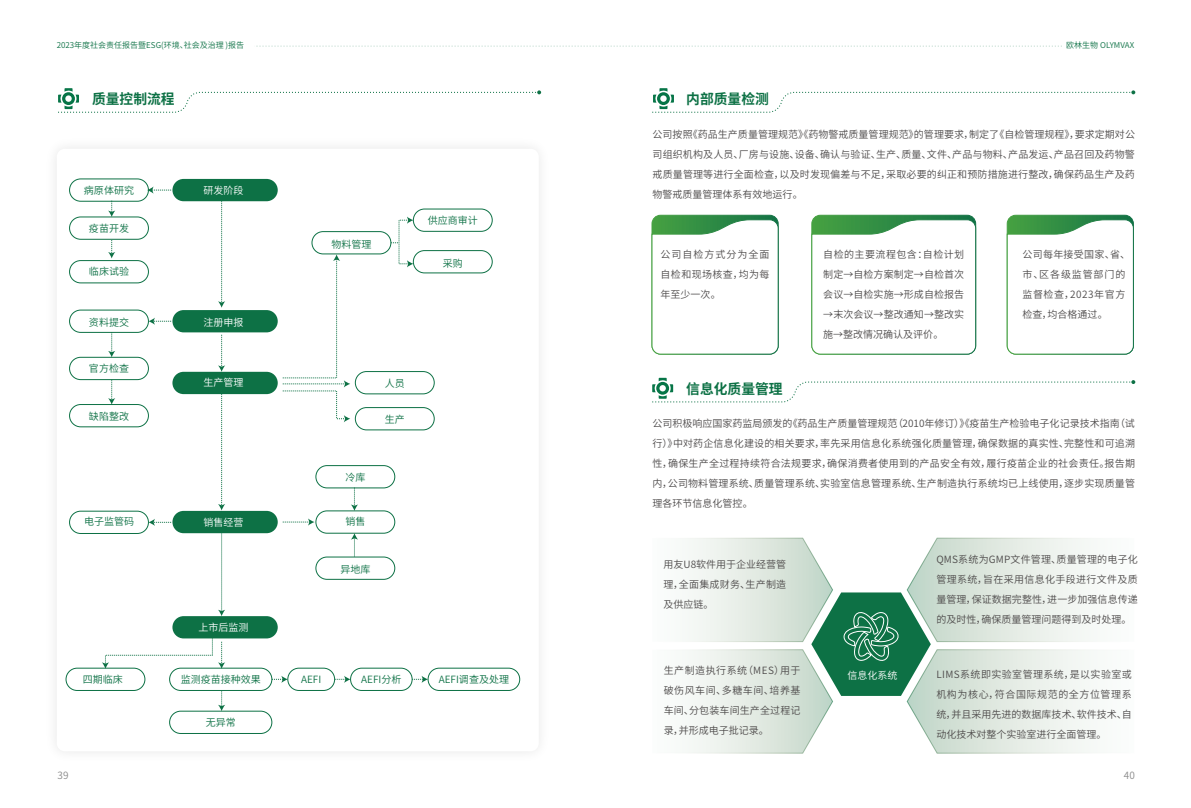
<style>
.page{position:relative;width:1191px;height:808px;background:#fff}
.page>*{position:absolute;margin:0;border:0;box-sizing:border-box;transform-origin:0 0}
.t1{font:700 14px "Source Han Sans SC";color:#0d7145}
.t2{font:10px/20px "Source Han Sans SC";letter-spacing:.015em;color:#4d4a4a;text-align:justify}
.t3{font:10px "Source Han Sans SC";color:#0d7145}
.t4{font:10px/20px "Source Han Sans SC";letter-spacing:.05em;color:#4d4a4a}
.t5{font:10px "Source Han Sans SC";color:#fff}
.t6{font:10px "Source Han Sans SC";color:#898989}
.t7{font:8px "Source Han Sans SC";color:#0d7145}
</style>
<div class="page">
<div style="left:172px;top:179px;width:106px;height:22px;background:#0d7145;border-radius:11px"></div>
<div style="left:69px;top:179px;width:80px;height:22px;border:1px solid #0d7145;border-radius:11px"></div>
<div style="left:312px;top:231px;width:79px;height:23px;border:1px solid #0d7145;border-radius:11px"></div>
<div style="left:413px;top:209px;width:79px;height:23px;border:1px solid #0d7145;border-radius:11px"></div>
<div style="left:413px;top:250px;width:79px;height:23px;border:1px solid #0d7145;border-radius:11px"></div>
<div style="left:355px;top:371px;width:79px;height:23px;border:1px solid #0d7145;border-radius:11px"></div>
<div style="left:355px;top:407px;width:79px;height:23px;border:1px solid #0d7145;border-radius:11px"></div>
<div style="left:316px;top:511px;width:79px;height:22px;border:1px solid #0d7145;border-radius:11px"></div>
<div style="left:316px;top:557px;width:79px;height:23px;border:1px solid #0d7145;border-radius:11px"></div>
<div style="left:316px;top:465px;width:79px;height:23px;border:1px solid #0d7145;border-radius:11px"></div>
<div style="left:69px;top:217px;width:80px;height:22px;border:1px solid #0d7145;border-radius:11px"></div>
<div style="left:69px;top:260px;width:80px;height:23px;border:1px solid #0d7145;border-radius:11px"></div>
<div style="left:69px;top:310px;width:80px;height:23px;border:1px solid #0d7145;border-radius:11px"></div>
<div style="left:69px;top:357px;width:80px;height:23px;border:1px solid #0d7145;border-radius:11px"></div>
<div style="left:69px;top:404px;width:80px;height:23px;border:1px solid #0d7145;border-radius:11px"></div>
<div style="left:69px;top:511px;width:80px;height:23px;border:1px solid #0d7145;border-radius:11px"></div>
<div style="left:66px;top:668px;width:79px;height:23px;border:1px solid #0d7145;border-radius:11px"></div>
<div style="left:169px;top:668px;width:103px;height:23px;border:1px solid #0d7145;border-radius:11px"></div>
<div style="left:169px;top:711px;width:103px;height:23px;border:1px solid #0d7145;border-radius:11px"></div>
<div style="left:287px;top:668px;width:48px;height:23px;border:1px solid #0d7145;border-radius:11px"></div>
<div style="left:350px;top:668px;width:62px;height:23px;border:1px solid #0d7145;border-radius:11px"></div>
<div style="left:428px;top:668px;width:92px;height:23px;border:1px solid #0d7145;border-radius:11px"></div>
<div style="left:172px;top:310px;width:106px;height:22px;background:#0d7145;border-radius:11px"></div>
<div style="left:172px;top:372px;width:106px;height:22px;background:#0d7145;border-radius:11px"></div>
<div style="left:172px;top:511px;width:106px;height:22px;background:#0d7145;border-radius:11px"></div>
<div style="left:172px;top:616px;width:106px;height:22px;background:#0d7145;border-radius:11px"></div>
<svg style="left:218px;top:201px;width:7px;height:107px"></svg>
<svg style="left:218px;top:335px;width:7px;height:37px"></svg>
<svg style="left:108px;top:332px;width:7px;height:25px"></svg>
<svg style="left:351px;top:488px;width:7px;height:23px"></svg>
<svg style="left:351px;top:533px;width:7px;height:23px"></svg>
<svg style="left:108px;top:201px;width:7px;height:16px"></svg>
<svg style="left:108px;top:240px;width:7px;height:18px"></svg>
<svg style="left:108px;top:380px;width:7px;height:25px"></svg>
<svg style="left:283px;top:518px;width:31px;height:8px"></svg>
<svg style="left:272px;top:676px;width:16px;height:7px"></svg>
<svg style="left:335px;top:676px;width:15px;height:7px"></svg>
<svg style="left:412px;top:676px;width:16px;height:7px"></svg>
<svg style="left:148px;top:318px;width:23px;height:7px"></svg>
<svg style="left:148px;top:519px;width:23px;height:7px"></svg>
<svg style="left:147px;top:186px;width:24px;height:8px"></svg>
<svg style="left:407px;top:217px;width:6px;height:7px"></svg>
<svg style="left:407px;top:260px;width:6px;height:7px"></svg>
<svg style="left:218px;top:394px;width:7px;height:116px"></svg>
<svg style="left:218px;top:533px;width:7px;height:83px"></svg>
<svg style="left:218px;top:691px;width:7px;height:20px"></svg>
<svg style="left:282px;top:254px;width:68px;height:168px"></svg>
<svg style="left:102px;top:638px;width:123px;height:31px"></svg>
<svg style="left:811px;top:215px;width:165px;height:140px"></svg>
<svg style="left:1006px;top:215px;width:128px;height:140px"></svg>
<svg style="left:651px;top:215px;width:128px;height:140px"></svg>
<svg style="left:687px;top:537px;width:404px;height:217px"></svg>
<svg style="left:256px;top:46px;width:803px;height:1px"></svg>
<svg style="left:58px;top:88px;width:483px;height:25px"></svg>
<svg style="left:652px;top:88px;width:483px;height:25px"></svg>
<svg style="left:652px;top:378px;width:483px;height:25px"></svg>
<p class="t7" style="left:57px;top:41px;width:189px">2023年度社会责任报告暨ESG(环境、社会及治理 )报告</p>
<h1 class="t1" style="left:92px;top:91px;width:84px">质量控制流程</h1>
<h1 class="t1" style="left:686px;top:91px;width:84px">内部质量检测</h1>
<p class="t7" style="left:1066px;top:41px;width:70px">欧林生物 OLYMVAX</p>
<p class="t3" style="left:84px;top:184px;width:51px">病原体研究</p>
<p class="t3" style="left:89px;top:223px;width:41px">疫苗开发</p>
<p class="t3" style="left:89px;top:265px;width:41px">临床试验</p>
<p class="t3" style="left:89px;top:317px;width:41px">资料提交</p>
<p class="t3" style="left:89px;top:362px;width:41px">官方检查</p>
<p class="t3" style="left:89px;top:411px;width:41px">缺陷整改</p>
<p class="t3" style="left:84px;top:516px;width:52px">电子监管码</p>
<p class="t5" style="left:204px;top:184px;width:41px">研发阶段</p>
<p class="t5" style="left:204px;top:317px;width:41px">注册申报</p>
<p class="t5" style="left:204px;top:377px;width:41px">生产管理</p>
<p class="t5" style="left:204px;top:516px;width:41px">销售经营</p>
<p class="t5" style="left:199px;top:621px;width:51px">上市后监测</p>
<p class="t3" style="left:83px;top:673px;width:41px">四期临床</p>
<p class="t3" style="left:181px;top:673px;width:81px">监测疫苗接种效果</p>
<p class="t3" style="left:206px;top:716px;width:31px">无异常</p>
<p class="t3" style="left:331px;top:238px;width:41px">物料管理</p>
<p class="t3" style="left:428px;top:214px;width:51px">供应商审计</p>
<p class="t3" style="left:443px;top:257px;width:21px">采购</p>
<p class="t3" style="left:385px;top:377px;width:21px">人员</p>
<p class="t3" style="left:385px;top:414px;width:21px">生产</p>
<p class="t3" style="left:345px;top:472px;width:21px">冷库</p>
<p class="t3" style="left:345px;top:516px;width:21px">销售</p>
<p class="t3" style="left:340px;top:564px;width:31px">异地库</p>
<p class="t3" style="left:301px;top:673px;width:22px">AEFI</p>
<p class="t3" style="left:361px;top:673px;width:42px">AEFI分析</p>
<p class="t3" style="left:439px;top:673px;width:72px">AEFI调查及处理</p>
<p class="t2" style="left:652px;top:125px;width:484px">公司按照《药品生产质量管理规范》《药物警戒质量管理规范》的管理要求，制定了《自检管理规程》，要求定期对公司组织机构及人员、厂房与设施、设备、确认与验证、生产、质量、文件、产品与物料、产品发运、产品召回及药物警戒质量管理等进行全面检查，以及时发现偏差与不足，采取必要的纠正和预防措施进行整改，确保药品生产及药物警戒质量管理体系有效地运行。</p>
<p class="t2" style="left:660px;top:244px;width:111px">公司自检方式分为全面自检和现场核查，均为每年至少一次。</p>
<p class="t2" style="left:823px;top:244px;width:142px">自检的主要流程包含：自检计划制定→自检方案制定→自检首次会议→自检实施→形成自检报告</p>
<p class="t2" style="left:823px;top:304px;width:142px">→末次会议→整改通知→整改实施→整改情况确认及评价。</p>
<h1 class="t1" style="left:686px;top:381px;width:98px">信息化质量管理</h1>
<p class="t4" style="left:1022px;top:244px;width:109px">公司每年接受国家、省、市、区各级监管部门的监督检查，2023年官方检查，均合格通过。</p>
<p class="t2" style="left:652px;top:413px;width:484px">公司积极响应国家药监局颁发的《药品生产质量管理规范（2010年修订）》《疫苗生产检验电子化记录技术指南（试行）》中对药企信息化建设的相关要求，率先采用信息化系统强化质量管理，确保数据的真实性、完整性和可追溯性，确保生产全过程持续符合法规要求，确保消费者使用到的产品安全有效，履行疫苗企业的社会责任。报告期内，公司物料管理系统、质量管理系统、实验室信息管理系统、生产制造执行系统均已上线使用，逐步实现质量管理各环节信息化管控。</p>
<p class="t2" style="left:663px;top:554px;width:124px">用友U8软件用于企业经营管理，全面集成财务、生产制造及供应链。</p>
<p class="t2" style="left:936px;top:550px;width:203px">QMS系统为GMP文件管理、质量管理的电子化管理系统，旨在采用信息化手段进行文件及质量管理，保证数据完整性，进一步加强信息传递的及时性，确保质量管理问题得到及时处理。</p>
<p class="t2" style="left:663px;top:660px;width:138px">生产制造执行系统（MES）用于破伤风车间、多糖车间、培养基车间、分包装车间生产全过程记录，并形成电子批记录。</p>
<p class="t5" style="left:847px;top:670px;width:51px">信息化系统</p>
<p class="t2" style="left:936px;top:664px;width:197px">LIMS系统即实验室管理系统，是以实验室或机构为核心，符合国际规范的全方位管理系统，并且采用先进的数据库技术、软件技术、自动化技术对整个实验室进行全面管理。</p>
<p class="t6" style="left:58px;top:769px;width:12px">39</p>
<p class="t6" style="left:1123px;top:769px;width:12px">40</p>
</div>
